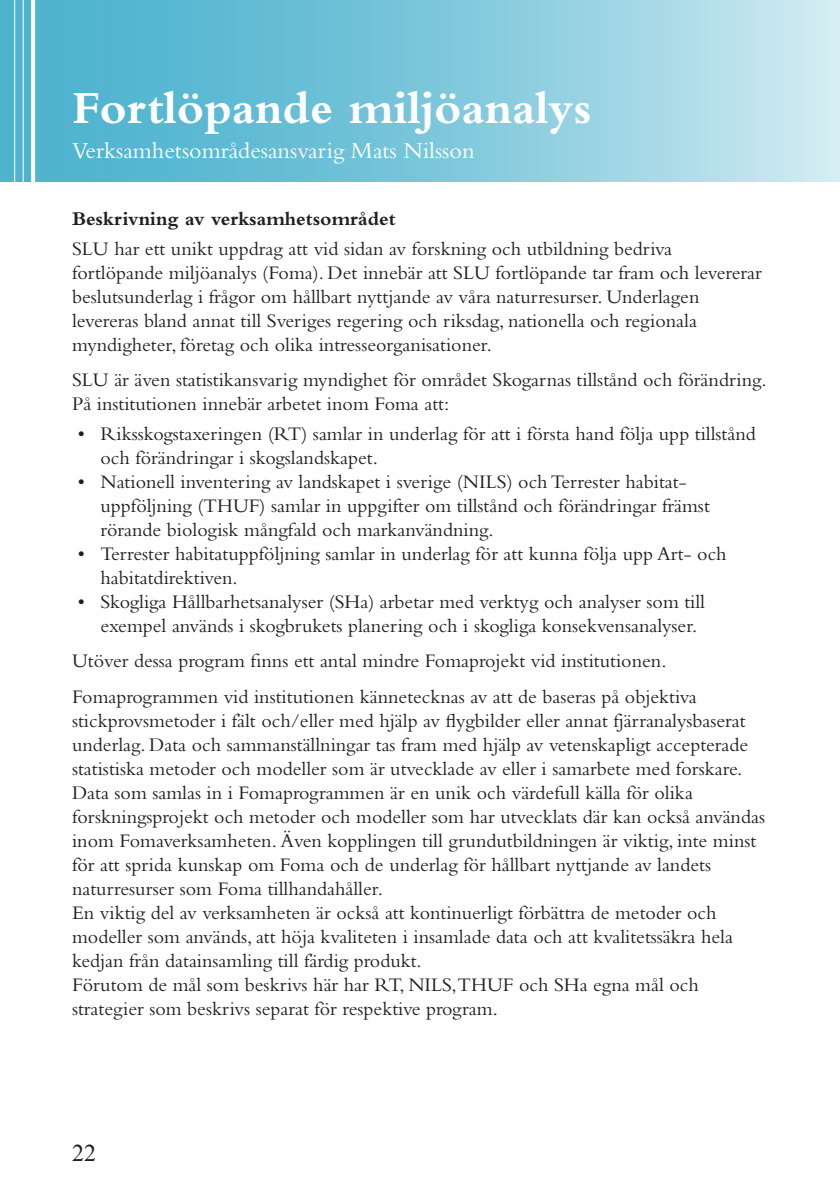
<style>
.page{position:relative;width:840px;height:1191px;background:#fff}
.page>*{position:absolute;margin:0;border:0;box-sizing:border-box;transform-origin:0 0}
.Heading_1{font:700 48px "Bembo";color:#fff}
.t1{font:24px "Bembo";color:#fff}
.t2{font:24px "Times New Roman";color:#231f20}
.t3{font:20px/24px "Bembo";color:#231f20}
.t4{font:700 20px "Bembo";color:#231f20}
</style>
<div class="page">
<svg style="left:0;top:0;width:839px;height:181px;background:#82c9dd"></svg>
<hr style="left:31px;top:0;width:4px;height:1191px;background:#fff">
<hr style="left:23px;top:0;width:1px;height:1191px;background:#fff">
<hr style="left:14px;top:0;width:1px;height:1191px;background:#fff">
<p class="Heading_1" style="left:72px;top:81px;width:520px">Fortlöpande miljöanalys</p>
<p class="t1" style="left:72px;top:137px;width:404px">Verksamhetsområdesansvarig Mats Nilsson</p>
<p class="t4" style="left:72px;top:208px;width:325px">Beskrivning av verksamhetsområdet</p>
<p class="t3" style="left:72px;top:236px;width:690px">SLU har ett unikt uppdrag att vid sidan av forskning och utbildning bedriva fortlöpande miljöanalys (Foma). Det innebär att SLU fortlöpande tar fram och levererar beslutsunderlag i frågor om hållbart nyttjande av våra naturresurser. Underlagen levereras bland annat till Sveriges regering och riksdag, nationella och regionala myndigheter, företag och olika intresseorganisationer.</p>
<p class="t3" style="left:72px;top:367px;width:695px">SLU är även statistikansvarig myndighet för området Skogarnas tillstånd och förändring.<br>På institutionen innebär arbetet inom Foma att:</p>
<p class="t3" style="left:100px;top:421px;width:656px;text-indent:-23px">• Riksskogstaxeringen (RT) samlar in underlag för att i första hand följa upp tillstånd och förändringar i skogslandskapet.</p>
<p class="t3" style="left:100px;top:469px;width:610px;text-indent:-23px">• Nationell inventering av landskapet i sverige (NILS) och Terrester habitat&shy;uppföljning (THUF) samlar in uppgifter om tillstånd och förändringar främst rörande biologisk mångfald och markanvändning.</p>
<p class="t3" style="left:100px;top:541px;width:627px;text-indent:-23px">• Terrester habitatuppföljning samlar in underlag för att kunna följa upp Art- och habitatdirektiven.</p>
<p class="t3" style="left:100px;top:589px;width:605px;text-indent:-23px">• Skogliga Hållbarhetsanalyser (SHa) arbetar med verktyg och analyser som till exempel används i skogbrukets planering och i skogliga konsekvensanalyser.</p>
<p class="t3" style="left:72px;top:648px;width:595px">Utöver dessa program finns ett antal mindre Fomaprojekt vid institutionen.</p>
<p class="t3" style="left:72px;top:684px;width:694px">Fomaprogrammen vid institutionen kännetecknas av att de baseras på objektiva stickprovsmetoder i fält och/eller med hjälp av flygbilder eller annat fjärranalysbaserat underlag. Data och sammanställningar tas fram med hjälp av vetenskapligt accepterade statistiska metoder och modeller som är utvecklade av eller i samarbete med forskare.<br>Data som samlas in i Fomaprogrammen är en unik och värdefull källa för olika forskningsprojekt och metoder och modeller som har utvecklats där kan också användas inom Fomaverksamheten. Även kopplingen till grundutbildningen är viktig, inte minst för att sprida kunskap om Foma och de underlag för hållbart nyttjande av landets naturresurser som Foma tillhandahåller.</p>
<p class="t3" style="left:72px;top:900px;width:662px">En viktig del av verksamheten är också att kontinuerligt förbättra de metoder och modeller som används, att höja kvaliteten i insamlade data och att kvalitetssäkra hela kedjan från datainsamling till färdig produkt.</p>
<p class="t3" style="left:72px;top:972px;width:628px">Förutom de mål som beskrivs här har RT, NILS,THUF och SHa egna mål och strategier som beskrivs separat för respektive program.</p>
<p class="t2" style="left:72px;top:1137px;width:25px">22</p>
</div>
